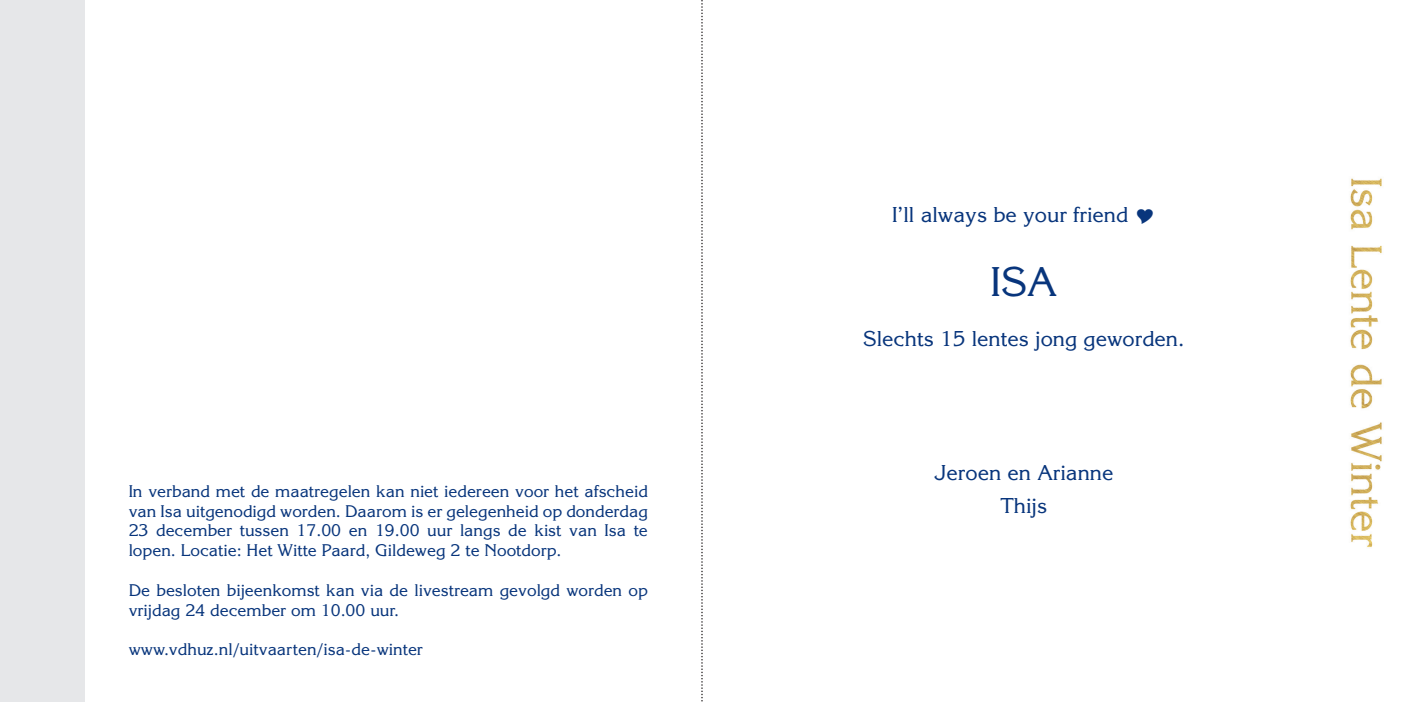
<style>
.page{position:relative;width:1404px;height:702px;background:#fff}
.page>*{position:absolute;margin:0;border:0;box-sizing:border-box;transform-origin:0 0}
.t1{font:40.5px "Korinna LT";color:#08357c}
.t2{font:21px/33px "Korinna LT";color:#08357c;text-align:center}
.t3{font:16.5px/19.8px "Korinna LT";color:#08357c;text-align:justify}
</style>
<div class="page">
<div style="left:0;top:0;width:84px;height:702px;background:#e6e7e9"></div>
<img style="left:1350px;top:178px;width:32px;height:370px">
<svg style="left:701px;top:0;width:2px;height:702px"></svg>
<p class="t3" style="left:129px;top:481px;width:520px">In verband met de maatregelen kan niet iedereen voor het afscheid van Isa uitgenodigd worden. Daarom is er gelegenheid op donderdag 23 december tussen 17.00 en 19.00 uur langs de kist van Isa te lopen. Locatie: Het Witte Paard, Gildeweg 2 te Nootdorp.</p>
<p class="t3" style="left:129px;top:580px;width:520px">De besloten bijeenkomst kan via de livestream gevolgd worden op vrijdag 24 december om 10.00 uur.</p>
<p class="t3" style="left:129px;top:639px;width:296px">www.vdhuz.nl/uitvaarten/isa-de-winter</p>
<p class="t2" style="left:892px;top:198px;width:238px">I’ll always be your friend</p>
<h1 class="t1" style="left:990px;top:256px;width:68px">ISA</h1>
<p class="t2" style="left:863px;top:322px;width:322px">Slechts 15 lentes jong geworden.</p>
<p class="t2" style="left:934px;top:456px;width:181px">Jeroen en Arianne<br>Thijs</p>
</div>
